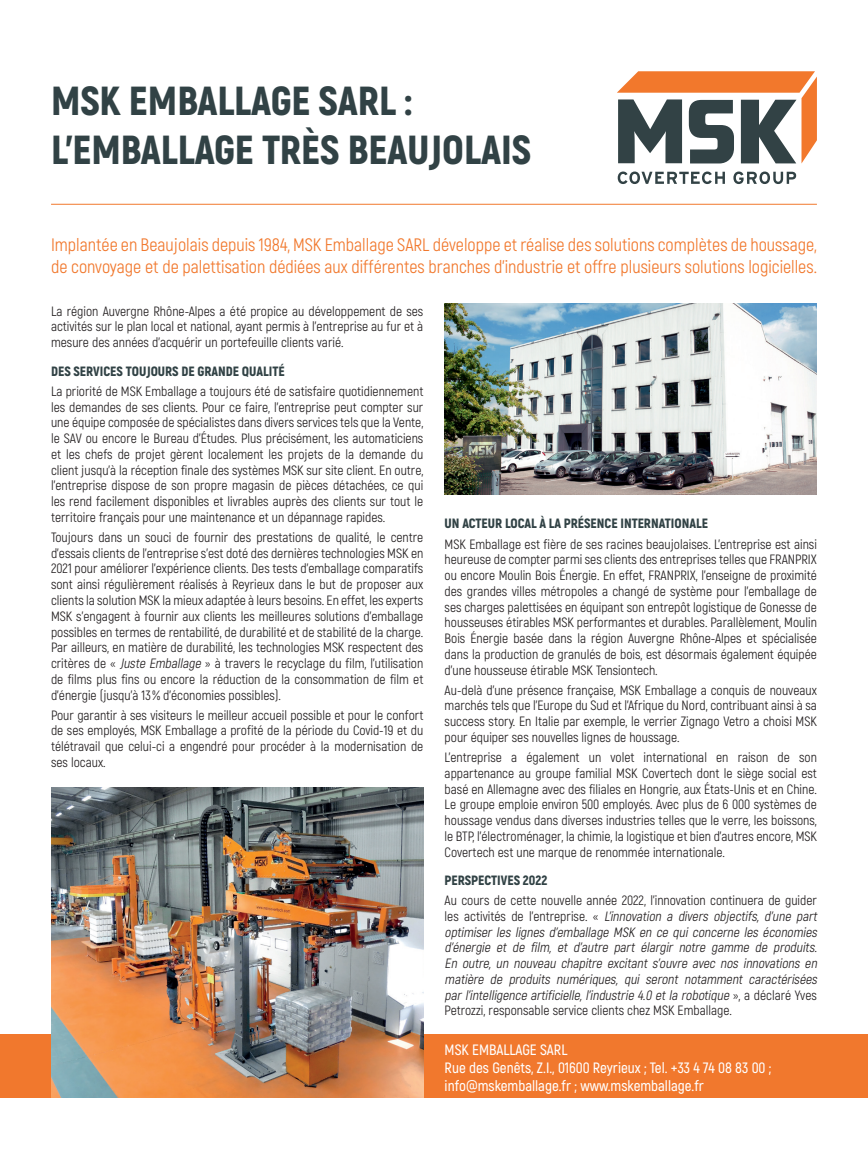
<style>
.page{position:relative;width:868px;height:1149px;background:#fff}
.page>*{position:absolute;margin:0;border:0;box-sizing:border-box;transform-origin:0 0}
.t1{font:900 40.5px/48.6px "Akrobat";color:#314245}
.t2{font:18px/21.6px "Akrobat";color:#f1782d}
.t3{font:600 15px/18px "Akrobat";color:#fff}
.t4{font:13.5px/15.8px "Akrobat";color:#231f20;text-align:justify}
.t5{font:italic 13.5px/15.8px "Akrobat";color:#231f20}
.t6{font:900 13.5px "Akrobat";color:#314245}
.s1{font-style:italic}
.s2{font-style:normal}
</style>
<div class="page">
<div style="left:0;top:1033px;width:867px;height:64px;background:#f1782d"></div>
<svg style="left:617px;top:71px;width:199px;height:92px"></svg>
<svg style="left:617px;top:171px;width:107px;height:13px"></svg>
<svg style="left:733px;top:171px;width:63px;height:13px"></svg>
<img style="left:51px;top:787px;width:372px;height:310px">
<img style="left:444px;top:303px;width:372px;height:191px">
<hr style="left:51px;top:204px;width:765px;height:1px;background:#f1782d">
<h1 class="t1" style="left:51px;top:76px;width:481px">MSK EMBALLAGE SARL :<br>L’EMBALLAGE TRÈS BEAUJOLAIS</h1>
<p class="t2" style="left:51px;top:234px;width:767px">Implantée en Beaujolais depuis 1984, MSK Emballage SARL développe et réalise des solutions complètes de houssage, de convoyage et de palettisation dédiées aux différentes branches d’industrie et offre plusieurs solutions logicielles.</p>
<p class="t4" style="left:51px;top:303px;width:374px">La région Auvergne Rhône-Alpes a été propice au développement de ses activités sur le plan local et national, ayant permis à l’entreprise au fur et à mesure des années d’acquérir un portefeuille clients varié.</p>
<p class="t6" style="left:51px;top:362px;width:235px">DES SERVICES TOUJOURS DE GRANDE QUALITÉ</p>
<p class="t4" style="left:51px;top:383px;width:374px">La priorité de MSK Emballage a toujours été de satisfaire quotidiennement les demandes de ses clients. Pour ce faire, l’entreprise peut compter sur une équipe composée de spécialistes dans divers services tels que la Vente, le SAV ou encore le Bureau d’Études. Plus précisément, les automaticiens et les chefs de projet gèrent localement les projets de la demande du client jusqu’à la réception finale des systèmes MSK sur site client. En outre, l’entreprise dispose de son propre magasin de pièces détachées, ce qui les rend facilement disponibles et livrables auprès des clients sur tout le territoire français pour une maintenance et un dépannage rapides.</p>
<p class="t4" style="left:51px;top:529px;width:374px">Toujours dans un souci de fournir des prestations de qualité, le centre d’essais clients de l’entreprise s’est doté des dernières technologies MSK en 2021 pour améliorer l’expérience clients. Des tests d’emballage comparatifs sont ainsi régulièrement réalisés à Reyrieux dans le but de proposer aux clients la solution MSK la mieux adaptée à leurs besoins. En effet, les experts MSK s’engagent à fournir aux clients les meilleures solutions d’emballage possibles en termes de rentabilité, de durabilité et de stabilité de la charge.<br>Par ailleurs, en matière de durabilité, les technologies MSK respectent des critères de « <span class="s1">Juste Emballage</span> » à travers le recyclage du film, l’utilisation de films plus fins ou encore la réduction de la consommation de film et d’énergie (jusqu’à 13% d’économies possibles).</p>
<p class="t4" style="left:51px;top:706px;width:374px">Pour garantir à ses visiteurs le meilleur accueil possible et pour le confort de ses employés, MSK Emballage a profité de la période du Covid-19 et du télétravail que celui-ci a engendré pour procéder à la modernisation de ses locaux.</p>
<p class="t6" style="left:444px;top:515px;width:265px">UN ACTEUR LOCAL À LA PRÉSENCE INTERNATIONALE</p>
<p class="t4" style="left:444px;top:535px;width:374px">MSK Emballage est fière de ses racines beaujolaises. L’entreprise est ainsi heureuse de compter parmi ses clients des entreprises telles que FRANPRIX ou encore Moulin Bois Énergie. En effet, FRANPRIX, l’enseigne de proximité des grandes villes métropoles a changé de système pour l’emballage de ses charges palettisées en équipant son entrepôt logistique de Gonesse de housseuses étirables MSK performantes et durables. Parallèlement, Moulin Bois Énergie basée dans la région Auvergne Rhône-Alpes et spécialisée dans la production de granulés de bois, est désormais également équipée d’une housseuse étirable MSK Tensiontech.</p>
<p class="t4" style="left:444px;top:682px;width:374px">Au-delà d’une présence française, MSK Emballage a conquis de nouveaux marchés tels que l’Europe du Sud et l’Afrique du Nord, contribuant ainsi à sa success story. En Italie par exemple, le verrier Zignago Vetro a choisi MSK pour équiper ses nouvelles lignes de houssage.</p>
<p class="t4" style="left:444px;top:749px;width:374px">L’entreprise a également un volet international en raison de son appartenance au groupe familial MSK Covertech dont le siège social est basé en Allemagne avec des filiales en Hongrie, aux États-Unis et en Chine.<br>Le groupe emploie environ 500 employés. Avec plus de 6 000 systèmes de houssage vendus dans diverses industries telles que le verre, les boissons, le BTP, l’électroménager, la chimie, la logistique et bien d’autres encore, MSK Covertech est une marque de renommée internationale.</p>
<p class="t6" style="left:444px;top:871px;width:104px">PERSPECTIVES 2022</p>
<p class="t5" style="left:444px;top:892px;width:376px"><span class="s2">Au cours de cette nouvelle année 2022, l’innovation continuera de guider l e s a ct i v i t é s d e l ’ e n t r e p r i s e . «</span> L’innovation a divers objectifs, d’une part optimiser les lignes d’emballage MSK en ce qui concerne les économies d’énergie et de film, et d’autre part élargir notre gamme de produits.<br>En outre, un nouveau chapitre excitant s’ouvre avec nos innovations en matière de produits numériques, qui seront notamment caractérisées par l’intelligence artificielle, l’industrie 4.0 et la robotique <span class="s2">» , a d é c l a r é Yv e s Petrozzi, responsable service clients chez MSK Emballage.</span></p>
<p class="t3" style="left:444px;top:1040px;width:328px">MSK EMBALLAGE SARL<br>Rue des Genêts, Z.I., 01600 Reyrieux ; Tel. +33 4 74 08 83 00 ; info@mskemballage.fr ; www.mskemballage.fr</p>
</div>
